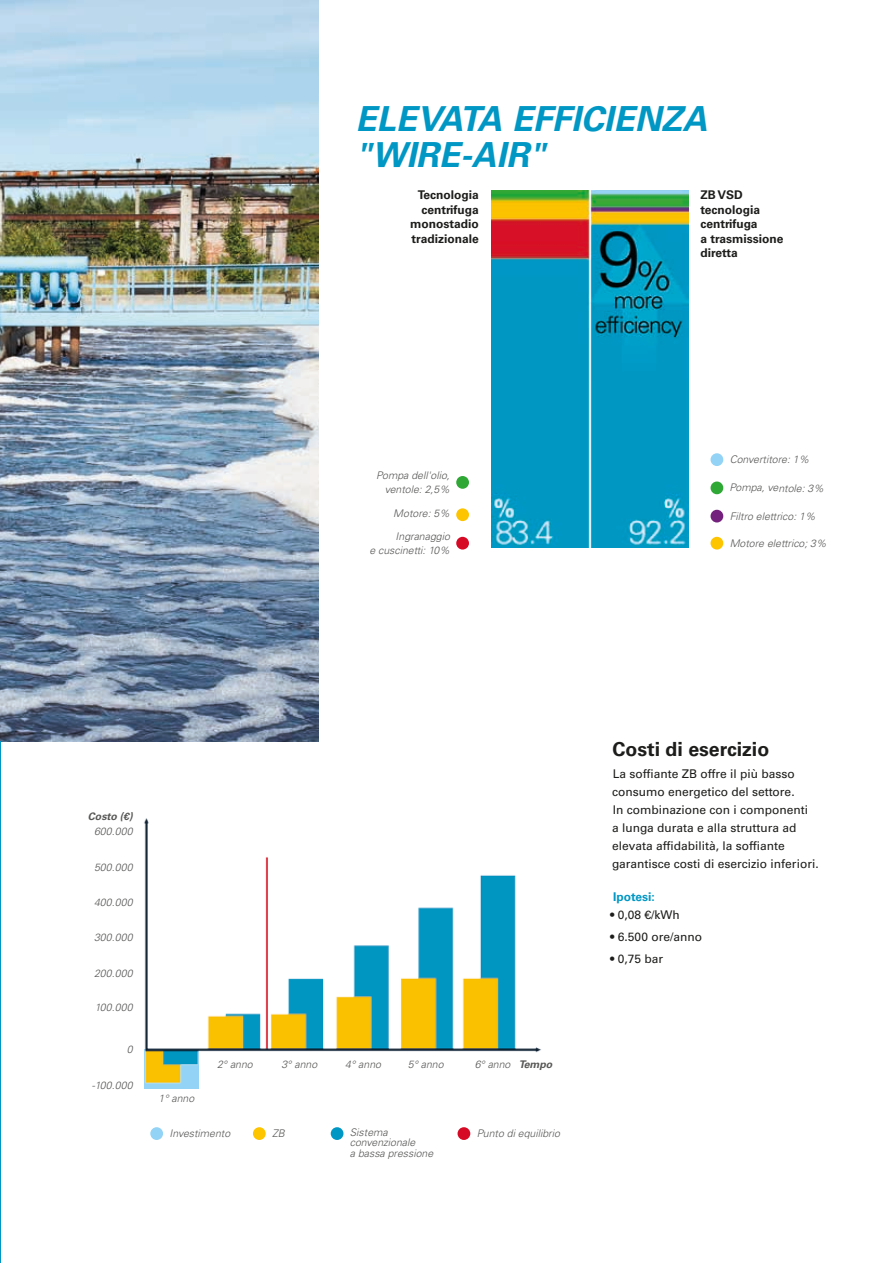
<style>
.page{position:relative;width:893px;height:1263px;background:#fff}
.page>*{position:absolute;margin:0;border:0;box-sizing:border-box;transform-origin:0 0}
.t1{font:italic 700 34.5px/36px "Univers LT Std";color:#0097c4}
.t2{font:700 19.5px "Univers LT Std";color:#1d1d1b}
.t3{font:12px/18px "Univers LT Std";color:#1d1d1b}
.t4{font:700 12px/14.4px "Univers LT Std";color:#1d1d1b}
.t5{font:700 12px "Univers LT Std";color:#0097c4}
.t6{font:italic 300 10.5px/14.2px "Univers LT Std";color:#575756;text-align:right}
.t7{font:italic 700 10.5px "Univers LT Std";color:#575756}
</style>
<div class="page">
<img style="left:144px;top:818px;width:397px;height:271px">
<img style="left:0;top:0;width:319px;height:742px">
<hr style="left:0;top:742px;width:1px;height:521px;background:#0097c4">
<div style="left:710px;top:453px;width:13px;height:13px;background:#93d3f5;border-radius:50%"></div>
<div style="left:710px;top:481px;width:13px;height:13px;background:#2fa836;border-radius:50%"></div>
<div style="left:456px;top:476px;width:13px;height:13px;background:#2fa836;border-radius:50%"></div>
<div style="left:710px;top:510px;width:13px;height:12px;background:#73217c;border-radius:50%"></div>
<div style="left:456px;top:508px;width:13px;height:13px;background:#fdc400;border-radius:50%"></div>
<div style="left:253px;top:1127px;width:13px;height:13px;background:#fdc400;border-radius:50%"></div>
<div style="left:150px;top:1127px;width:13px;height:13px;background:#93d3f5;border-radius:50%"></div>
<div style="left:458px;top:1127px;width:12px;height:13px;background:#d70a26;border-radius:50%"></div>
<div style="left:710px;top:537px;width:13px;height:13px;background:#fdc400;border-radius:50%"></div>
<div style="left:456px;top:537px;width:13px;height:13px;background:#d70a26;border-radius:50%"></div>
<div style="left:331px;top:1127px;width:12px;height:13px;background:#0097c4;border-radius:50%"></div>
<img style="left:491px;top:191px;width:197px;height:357px">
<h1 class="t1" style="left:355px;top:102px;width:353px">ELEVATA EFFICIENZA "WIRE-AIR"</h1>
<p class="t4" style="left:700px;top:188px;width:85px">ZB VSD tecnologia centrifuga<br>a trasmissione diretta</p>
<p class="t4" style="left:410px;top:188px;width:70px;text-align:right">Tecnologia centrifuga monostadio tradizionale</p>
<p class="t6" style="left:376px;top:468px;width:75px">Pompa dell'olio, ventole: 2,5%</p>
<p class="t6" style="left:730px;top:453px;width:81px">Convertitore: 1%</p>
<p class="t6" style="left:730px;top:480px;width:96px;rotate:1deg">Pompa, ventole: 3%</p>
<p class="t6" style="left:393px;top:507px;width:58px">Motore: 5%</p>
<p class="t6" style="left:730px;top:509px;width:87px">Filtro elettrico: 1%</p>
<p class="t6" style="left:369px;top:529px;width:82px">Ingranaggio<br>e cuscinetti: 10%</p>
<p class="t6" style="left:730px;top:536px;width:98px">Motore elettrico; 3%</p>
<p class="t7" style="left:88px;top:810px;width:46px">Costo (€)</p>
<p class="t6" style="left:94px;top:824px;width:40px">600.000</p>
<p class="t6" style="left:94px;top:860px;width:40px">500.000</p>
<p class="t6" style="left:94px;top:895px;width:40px">400.000</p>
<p class="t6" style="left:94px;top:930px;width:40px">300.000</p>
<p class="t6" style="left:94px;top:966px;width:40px">200.000</p>
<p class="t6" style="left:95px;top:1001px;width:39px">100.000</p>
<p class="t6" style="left:127px;top:1043px;width:7px">0</p>
<p class="t6" style="left:92px;top:1078px;width:42px">-100.000</p>
<p class="t6" style="left:159px;top:1091px;width:37px">1° anno</p>
<p class="t6" style="left:217px;top:1057px;width:37px">2° anno</p>
<p class="t6" style="left:281px;top:1057px;width:37px">3° anno</p>
<p class="t6" style="left:345px;top:1057px;width:37px">4° anno</p>
<p class="t6" style="left:408px;top:1057px;width:37px">5° anno</p>
<p class="t6" style="left:475px;top:1057px;width:37px">6° anno</p>
<p class="t7" style="left:519px;top:1058px;width:35px">Tempo</p>
<p class="t6" style="left:169px;top:1127px;width:62px">Investimento</p>
<p class="t6" style="left:272px;top:1127px;width:14px">ZB</p>
<p class="t6" style="left:350px;top:1125px;width:39px">Sistema</p>
<p class="t6" style="left:477px;top:1127px;width:85px">Punto di equilibrio</p>
<p class="t6" style="left:350px;top:1137px;width:85px;line-height:10.5px;text-align:left">convenzionale<br>a bassa pressione</p>
<h2 class="t2" style="left:612px;top:738px;width:158px">Costi di esercizio</h2>
<p class="t3" style="left:612px;top:765px;width:208px">La soffiante ZB offre il più basso consumo energetico del settore.<br>In combinazione con i componenti<br>a lunga durata e alla struttura ad elevata affidabilità, la soffiante garantisce costi di esercizio inferiori.</p>
<p class="t5" style="left:613px;top:889px;width:43px">Ipotesi:</p>
<p class="t3" style="left:610px;top:906px;width:71px">• 0,08 €/kWh</p>
<p class="t3" style="left:610px;top:928px;width:94px">• 6.500 ore/anno</p>
<p class="t3" style="left:610px;top:950px;width:54px">• 0,75 bar</p>
</div>
